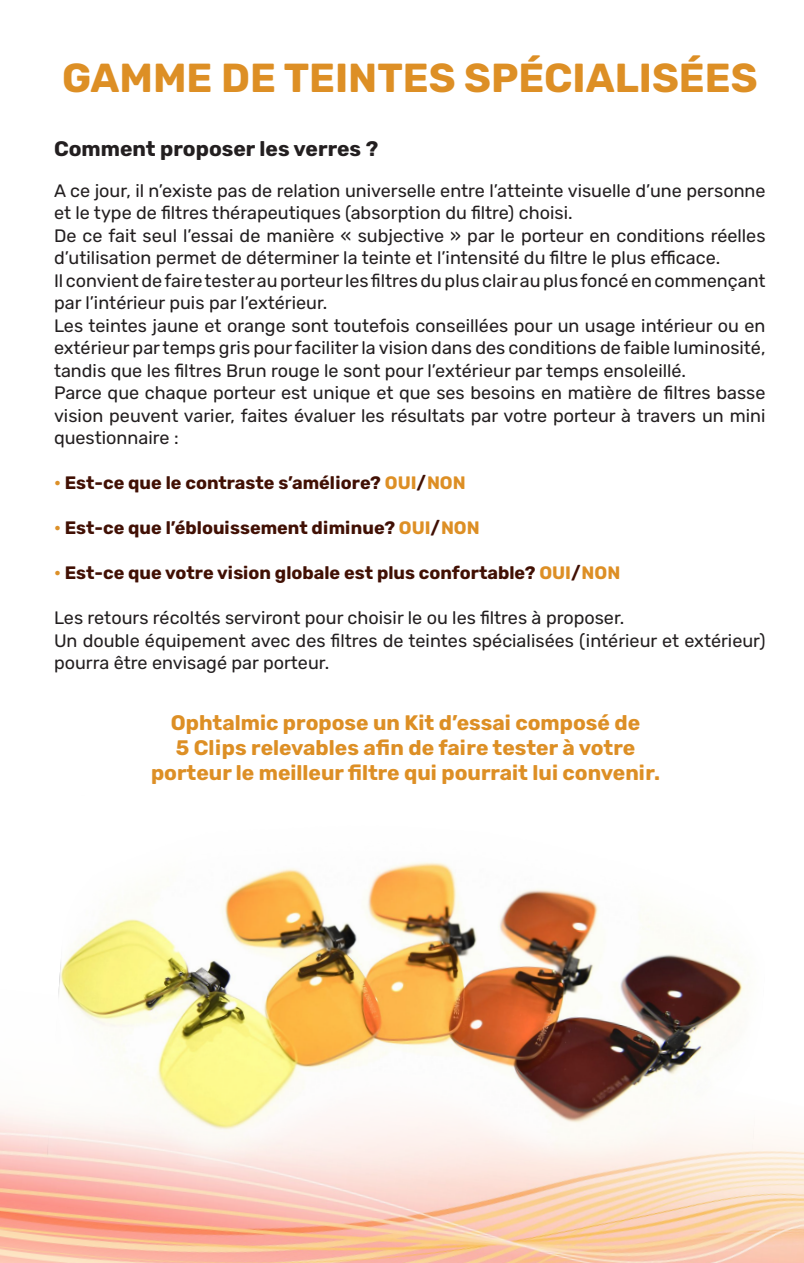
<style>
.page{position:relative;width:804px;height:1263px;background:#fff}
.page>*{position:absolute;margin:0;border:0;box-sizing:border-box;transform-origin:0 0}
.t1{font:700 40.5px "Rubik";color:#dd8f25}
.t2{font:700 21px/25.2px "Rubik";color:#dd8f25;text-align:center}
.t3{font:700 21px "Rubik";color:#231f20}
.t4{font:18px/22.5px "Rubik";color:#231f20}
.t5{font:700 18px "Rubik";color:#411004}
.s1{color:#dc9029}
.s2{color:#dd8f25}
</style>
<div class="page">
<img style="left:0;top:1207px;width:804px;height:56px">
<img style="left:0;top:862px;width:804px;height:345px">
<p class="t1" style="left:62px;top:55px;width:697px">GAMME DE TEINTES SPÉCIALISÉES</p>
<p class="t3" style="left:54px;top:137px;width:326px">Comment proposer les verres ?</p>
<p class="t4" style="left:54px;top:179px;width:713px">A ce jour, il n’existe pas de relation universelle entre l’atteinte visuelle d’une personne et le type de filtres thérapeutiques (absorption du filtre) choisi.</p>
<p class="t4" style="left:54px;top:224px;width:713px">De ce fait seul l’essai de manière « subjective » par le porteur en conditions réelles d’utilisation permet de déterminer la teinte et l’intensité du filtre le plus efficace.</p>
<p class="t4" style="left:54px;top:269px;width:713px">Il convient de faire tester au porteur les filtres du plus clair au plus foncé en commençant par l’intérieur puis par l’extérieur.</p>
<p class="t4" style="left:54px;top:314px;width:713px;text-align:justify">Les teintes jaune et orange sont toutefois conseillées pour un usage intérieur ou en extérieur par temps gris pour faciliter la vision dans des conditions de faible luminosité, tandis que les filtres Brun rouge le sont pour l’extérieur par temps ensoleillé.</p>
<p class="t4" style="left:54px;top:382px;width:713px;text-align:justify">Parce que chaque porteur est unique et que ses besoins en matière de filtres basse vision peuvent varier, faites évaluer les résultats par votre porteur à travers un mini questionnaire :</p>
<p class="t5" style="left:54px;top:473px;width:413px"><span class="s1">•</span> Est-ce que le contraste s’améliore? <span class="s2">OUI</span>/<span class="s2">NON</span></p>
<p class="t5" style="left:54px;top:518px;width:427px"><span class="s1">•</span> Est-ce que l’éblouissement diminue? <span class="s2">OUI</span>/<span class="s2">NON</span></p>
<p class="t5" style="left:54px;top:563px;width:568px"><span class="s1">•</span> Est-ce que votre vision globale est plus confortable? <span class="s2">OUI</span>/<span class="s2">NON</span></p>
<p class="t4" style="left:54px;top:607px;width:572px">Les retours récoltés serviront pour choisir le ou les filtres à proposer.</p>
<p class="t4" style="left:54px;top:629px;width:713px">Un double équipement avec des filtres de teintes spécialisées (intérieur et extérieur) pourra être envisagé par porteur.</p>
<p class="t2" style="left:151px;top:710px;width:510px">Ophtalmic propose un Kit d’essai composé de<br>5 Clips relevables afin de faire tester à votre porteur le meilleur filtre qui pourrait lui convenir.</p>
</div>
